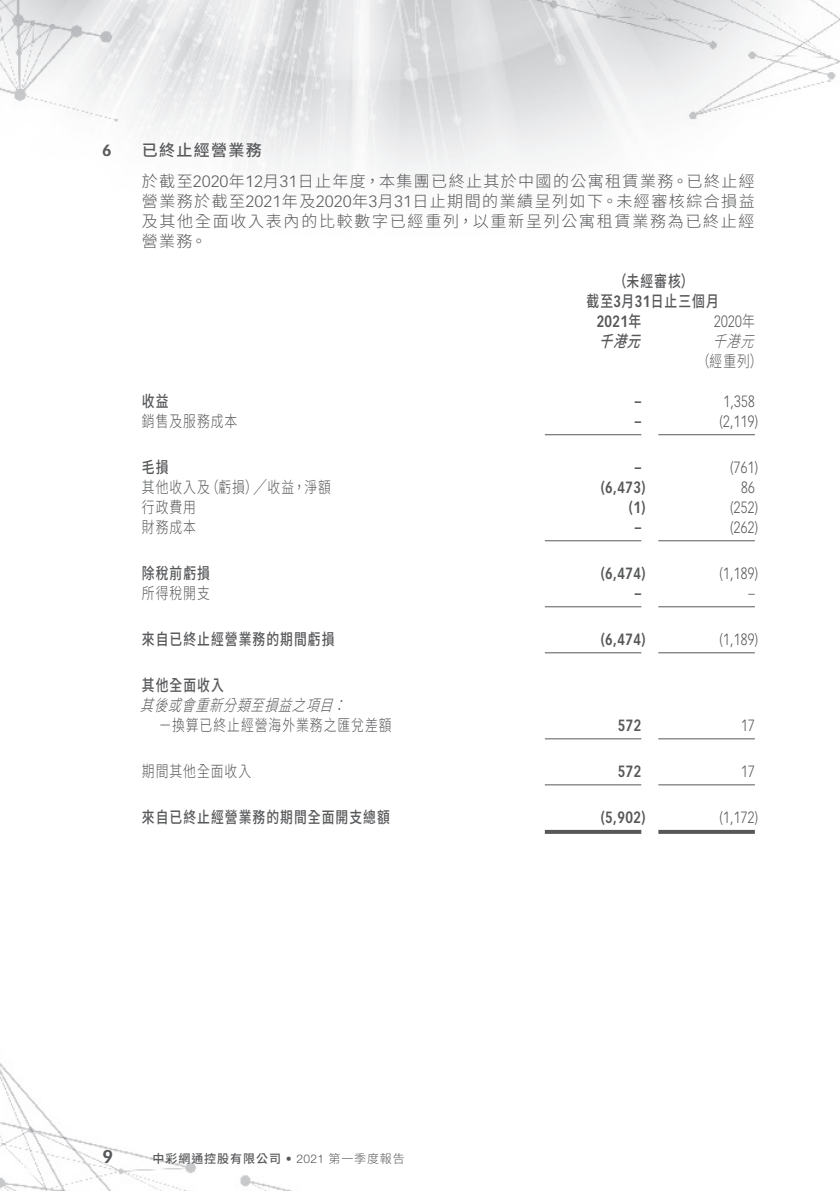
<style>
.page{position:relative;width:840px;height:1191px;background:#fff}
.page>*{position:absolute;margin:0;border:0;box-sizing:border-box;transform-origin:0 0}
.t1{font:700 18px "Vectora LT Std";color:#57585a}
.Notes{font:300 16px/20px "Source Han Sans TC";letter-spacing:.075em;color:#57585a;text-align:justify}
.Notes-2{font:300 16px "Source Han Sans TC";letter-spacing:.075em;color:#57585a;scale:.8 1}
.Notes-3{font:500 16px "Source Han Sans TC";letter-spacing:.08em;color:#57585a;scale:.8 1}
.Notes-4{font:300 16px "Vectora LT Std";letter-spacing:.025em;color:#57585a;scale:.8 1}
.Notes-5{font:700 16px "Vectora LT Std";letter-spacing:.03em;color:#57585a;scale:.8 1}
.Notes-6{font:italic 300 16px "Source Han Sans TC";color:#57585a;scale:.8 1}
.Notes_HD1{font:500 16px "Source Han Sans TC";letter-spacing:.08em;color:#57585a}
.Notes-7{font:italic 500 16px "Source Han Sans TC";color:#57585a;scale:.8 1}
.Notes_HD1-2{font:700 16px "Vectora LT Std";color:#57585a}
.t2{font:500 12px "Source Han Sans TC";letter-spacing:.08em;color:#57585a}
.s1{font-family:"Vectora LT Std"}
.s2{font-family:"Vectora LT Std";font-weight:700}
.s3{font-family:"Source Han Sans TC"}
.s4{font-family:"Source Han Sans TC";font-weight:500}
.s5{font-family:"Helvetica Neue LT Std";font-weight:300}
.s6{font-weight:300}
</style>
<div class="page">
<img style="left:0;top:0;width:839px;height:1191px">
<hr style="left:544px;top:434px;width:97px;height:1px;background:#57585a">
<hr style="left:658px;top:434px;width:96px;height:1px;background:#57585a">
<hr style="left:544px;top:540px;width:97px;height:1px;background:#57585a">
<hr style="left:658px;top:540px;width:96px;height:1px;background:#57585a">
<hr style="left:544px;top:606px;width:97px;height:1px;background:#57585a">
<hr style="left:658px;top:606px;width:96px;height:1px;background:#57585a">
<hr style="left:544px;top:652px;width:97px;height:1px;background:#57585a">
<hr style="left:658px;top:652px;width:96px;height:1px;background:#57585a">
<hr style="left:544px;top:738px;width:97px;height:1px;background:#57585a">
<hr style="left:658px;top:738px;width:96px;height:1px;background:#57585a">
<hr style="left:544px;top:784px;width:97px;height:1px;background:#57585a">
<hr style="left:658px;top:784px;width:96px;height:1px;background:#57585a">
<svg style="left:544px;top:830px;width:97px;height:4px"></svg>
<svg style="left:658px;top:830px;width:96px;height:4px"></svg>
<p class="Notes_HD1-2" style="left:102px;top:140px;width:11px">6</p>
<p class="Notes_HD1" style="left:142px;top:141px;width:121px">已終止經營業務</p>
<p class="Notes" style="left:142px;top:172px;width:614px">於截至<span class="s1">2020</span>年<span class="s1">12</span>月<span class="s1">31</span>日止年度，本集團已終止其於中國的公寓租賃業務。已終止經營業務於截至<span class="s1">2021</span>年及<span class="s1">2020</span>年 月<span class="s1">3 31</span>日止期間的業績呈列如下。未經審核綜合損益及其他全面收入表內的比較數字已經重列，以重新呈列公寓租賃業務為已終止經營業務。</p>
<p class="Notes-3" style="left:613px;top:272px;width:101px">（未經審核(</p>
<p class="Notes-3" style="left:586px;top:292px;width:167px">截至 月<span class="s2">3 31</span>日止三個月</p>
<p class="Notes-4" style="left:713px;top:312px;width:52px">2020<span class="s3">年</span></p>
<p class="Notes-5" style="left:596px;top:312px;width:57px">2021<span class="s4">年</span></p>
<p class="Notes-7" style="left:599px;top:332px;width:67px">千港元</p>
<p class="Notes-6" style="left:712px;top:332px;width:67px">千港元</p>
<p class="Notes-3" style="left:142px;top:392px;width:35px">收益</p>
<p class="Notes-5" style="left:634px;top:392px;width:10px">–</p>
<p class="Notes-2" style="left:696px;top:352px;width:84px">（經重列(</p>
<p class="Notes-4" style="left:723px;top:392px;width:41px">1,358</p>
<p class="Notes-2" style="left:142px;top:412px;width:121px">銷售及服務成本</p>
<p class="Notes-5" style="left:634px;top:412px;width:10px">–</p>
<p class="Notes-4" style="left:719px;top:412px;width:50px">)2,119(</p>
<p class="Notes-3" style="left:142px;top:458px;width:35px">毛損</p>
<p class="Notes-5" style="left:634px;top:458px;width:10px">–</p>
<p class="Notes-4" style="left:729px;top:458px;width:36px">)761(</p>
<p class="Notes-2" style="left:206px;top:478px;width:158px">（虧損）╱收益，淨額</p>
<p class="Notes-2" style="left:142px;top:478px;width:86px">其他收入及</p>
<p class="Notes-5" style="left:600px;top:478px;width:57px">)6,473(</p>
<p class="Notes-4" style="left:740px;top:478px;width:19px">86</p>
<p class="Notes-2" style="left:142px;top:498px;width:69px">行政費用</p>
<p class="Notes-5" style="left:628px;top:498px;width:22px">(1)</p>
<p class="Notes-4" style="left:729px;top:498px;width:36px">)252(</p>
<p class="Notes-2" style="left:142px;top:518px;width:69px">財務成本</p>
<p class="Notes-5" style="left:634px;top:518px;width:10px">–</p>
<p class="Notes-4" style="left:729px;top:518px;width:36px">)262(</p>
<p class="Notes-3" style="left:142px;top:564px;width:87px">除稅前虧損</p>
<p class="Notes-5" style="left:600px;top:564px;width:57px">)6,474(</p>
<p class="Notes-4" style="left:719px;top:564px;width:50px">)1,189(</p>
<p class="Notes-2" style="left:142px;top:584px;width:86px">所得稅開支</p>
<p class="Notes-5" style="left:634px;top:584px;width:10px">–</p>
<p class="Notes-4" style="left:748px;top:584px;width:10px">–</p>
<p class="Notes-3" style="left:142px;top:630px;width:242px">來自已終止經營業務的期間虧損</p>
<p class="Notes-3" style="left:142px;top:676px;width:104px">其他全面收入</p>
<p class="Notes-5" style="left:600px;top:630px;width:57px">)6,474(</p>
<p class="Notes-4" style="left:719px;top:630px;width:50px">)1,189(</p>
<p class="Notes-6" style="left:140px;top:696px;width:257px">其後或會重新分類至損益之項目</p>
<p class="Notes-6" style="left:332px;top:696px;width:33px">：</p>
<p class="Notes-2" style="left:159px;top:716px;width:292px">－換算已終止經營海外業務之匯兌差額</p>
<p class="Notes-5" style="left:617px;top:716px;width:31px">572</p>
<p class="Notes-4" style="left:740px;top:716px;width:19px">17</p>
<p class="Notes-2" style="left:142px;top:762px;width:138px">期間其他全面收入</p>
<p class="Notes-5" style="left:617px;top:762px;width:31px">572</p>
<p class="Notes-4" style="left:740px;top:762px;width:19px">17</p>
<p class="Notes-3" style="left:142px;top:808px;width:311px">來自已終止經營業務的期間全面開支總額</p>
<p class="Notes-5" style="left:600px;top:808px;width:57px">)5,902(</p>
<p class="Notes-4" style="left:719px;top:808px;width:50px">)1,172(</p>
<p class="t1" style="left:102px;top:1145px;width:12px">9</p>
<p class="t2" style="left:152px;top:1152px;width:254px">中彩網通控股有限公司 <span class="s2">•</span> <span class="s5">2021</span> <span class="s6">第一季度報告</span></p>
</div>
